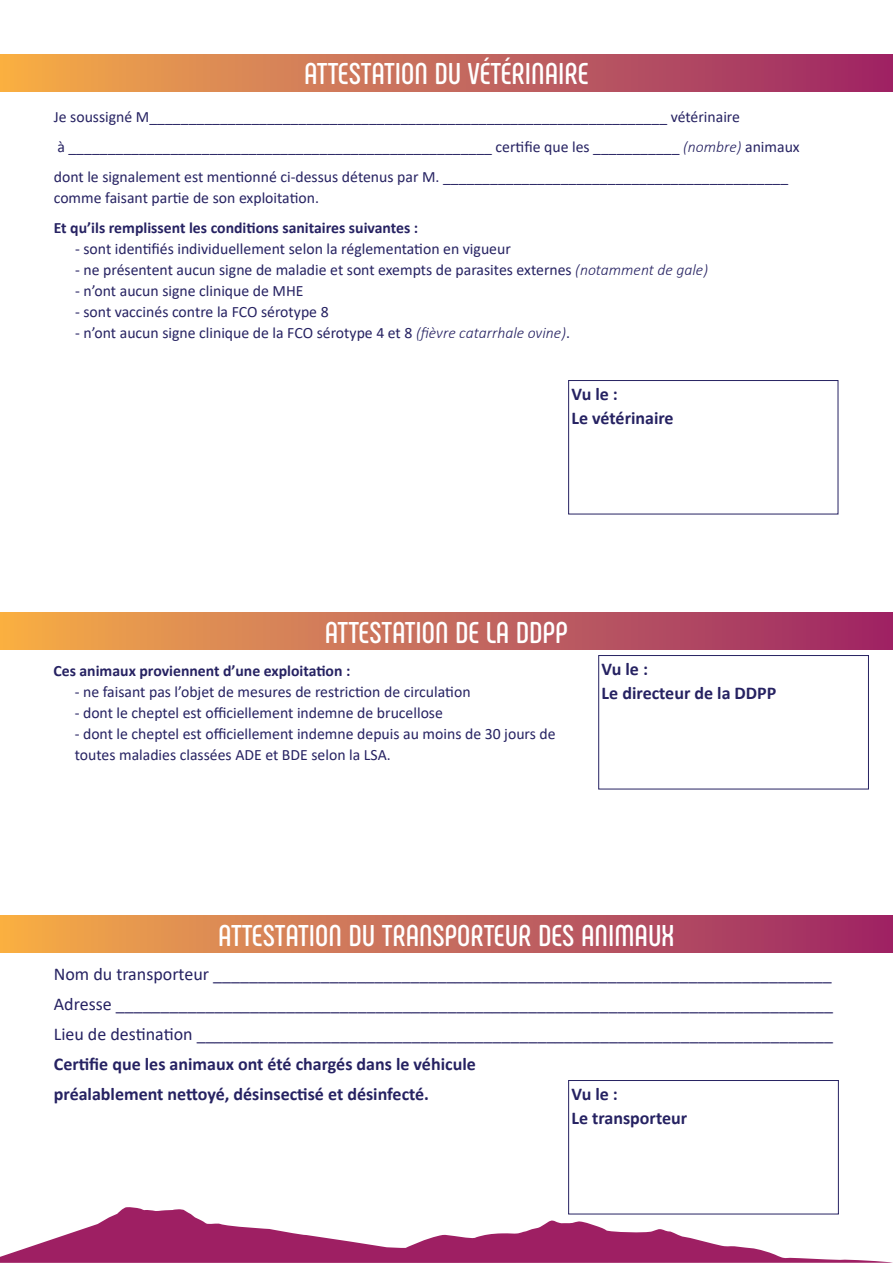
<style>
.page{position:relative;width:893px;height:1263px;background:#fff}
.page>*{position:absolute;margin:0;border:0;box-sizing:border-box;transform-origin:0 0}
.t1{font:700 30px "Phenomena";color:#fff}
.t2{font:18px/30px "Calibri";color:#262262;text-align:justify}
.t3{font:700 18px/24px "Calibri";color:#262262}
.t4{font:15.75px/30px "Calibri";color:#262262}
.t5{font:700 15.75px "Calibri";color:#262262}
.s1{font-weight:300;font-style:italic}
</style>
<div class="page">
<div style="left:568px;top:1080px;width:271px;height:134px;border:1px solid #262262"></div>
<div style="left:0;top:915px;width:893px;height:38px;background:linear-gradient(to right,#f4ae4b,#9b2669)"></div>
<div style="left:568px;top:380px;width:270px;height:134px;border:1px solid #262262"></div>
<div style="left:0;top:54px;width:893px;height:37px;background:linear-gradient(to right,#f4ae4b,#9b2669)"></div>
<div style="left:598px;top:655px;width:271px;height:134px;border:1px solid #262262"></div>
<div style="left:0;top:612px;width:893px;height:38px;background:linear-gradient(to right,#f4ae4b,#9b2669)"></div>
<svg style="left:0;top:1207px;width:893px;height:56px"></svg>
<h1 class="t1" style="left:304px;top:56px;width:286px">ATTESTATION DU VÉTÉRINAIRE</h1>
<p class="t4" style="left:54px;top:102px;width:747px">Je soussigné M__________________________________________________________________ vétérinaire<br>à ______________________________________________________ certifie que les ___________ <span class="s1">(nombre)</span> animaux dont le signalement est mentionné ci-dessus détenus par M. ____________________________________________</p>
<p class="t4" style="left:54px;top:183px;width:267px">comme faisant partie de son exploitation.</p>
<p class="t5" style="left:54px;top:217px;width:366px">Et qu’ils remplissent les conditions sanitaires suivantes :</p>
<p class="t4" style="left:75px;top:234px;width:437px">- sont identifiés individuellement selon la réglementation en vigueur</p>
<p class="t4" style="left:75px;top:255px;width:634px">- ne présentent aucun signe de maladie et sont exempts de parasites externes <span class="s1">(notamment de gale)</span></p>
<p class="t4" style="left:75px;top:276px;width:230px">- n’ont aucun signe clinique de MHE</p>
<p class="t4" style="left:75px;top:297px;width:255px">- sont vaccinés contre la FCO sérotype 8</p>
<p class="t4" style="left:75px;top:318px;width:496px">- n’ont aucun signe clinique de la FCO sérotype 4 et 8 <span class="s1">(fièvre catarrhale ovine)</span>.</p>
<p class="t3" style="left:572px;top:381px;width:104px">Vu le :<br>Le vétérinaire</p>
<h1 class="t1" style="left:325px;top:614px;width:245px">ATTESTATION DE LA DDPP</h1>
<p class="t5" style="left:53px;top:660px;width:298px">Ces animaux proviennent d’une exploitation :</p>
<p class="t4" style="left:75px;top:676px;width:397px">- ne faisant pas l’objet de mesures de restriction de circulation</p>
<p class="t4" style="left:75px;top:697px;width:370px">- dont le cheptel est officiellement indemne de brucellose</p>
<p class="t4" style="left:75px;top:723px;width:483px;line-height:21px">- dont le cheptel est officiellement indemne depuis au moins de 30 jours de toutes maladies classées ADE et BDE selon la LSA.</p>
<p class="t3" style="left:602px;top:656px;width:176px">Vu le :<br>Le directeur de la DDPP</p>
<h1 class="t1" style="left:218px;top:917px;width:458px">ATTESTATION DU TRANSPORTEUR DES ANIMAUX</h1>
<p class="t2" style="left:54px;top:958px;width:781px">Nom du transporteur _____________________________________________________________________ Adresse ________________________________________________________________________________ Lieu de destination _______________________________________________________________________</p>
<p class="t3" style="left:54px;top:1048px;width:423px;line-height:30px">Certifie que les animaux ont été chargés dans le véhicule préalablement nettoyé, désinsectisé et désinfecté.</p>
<p class="t3" style="left:572px;top:1081px;width:117px">Vu le :<br>Le transporteur</p>
</div>
